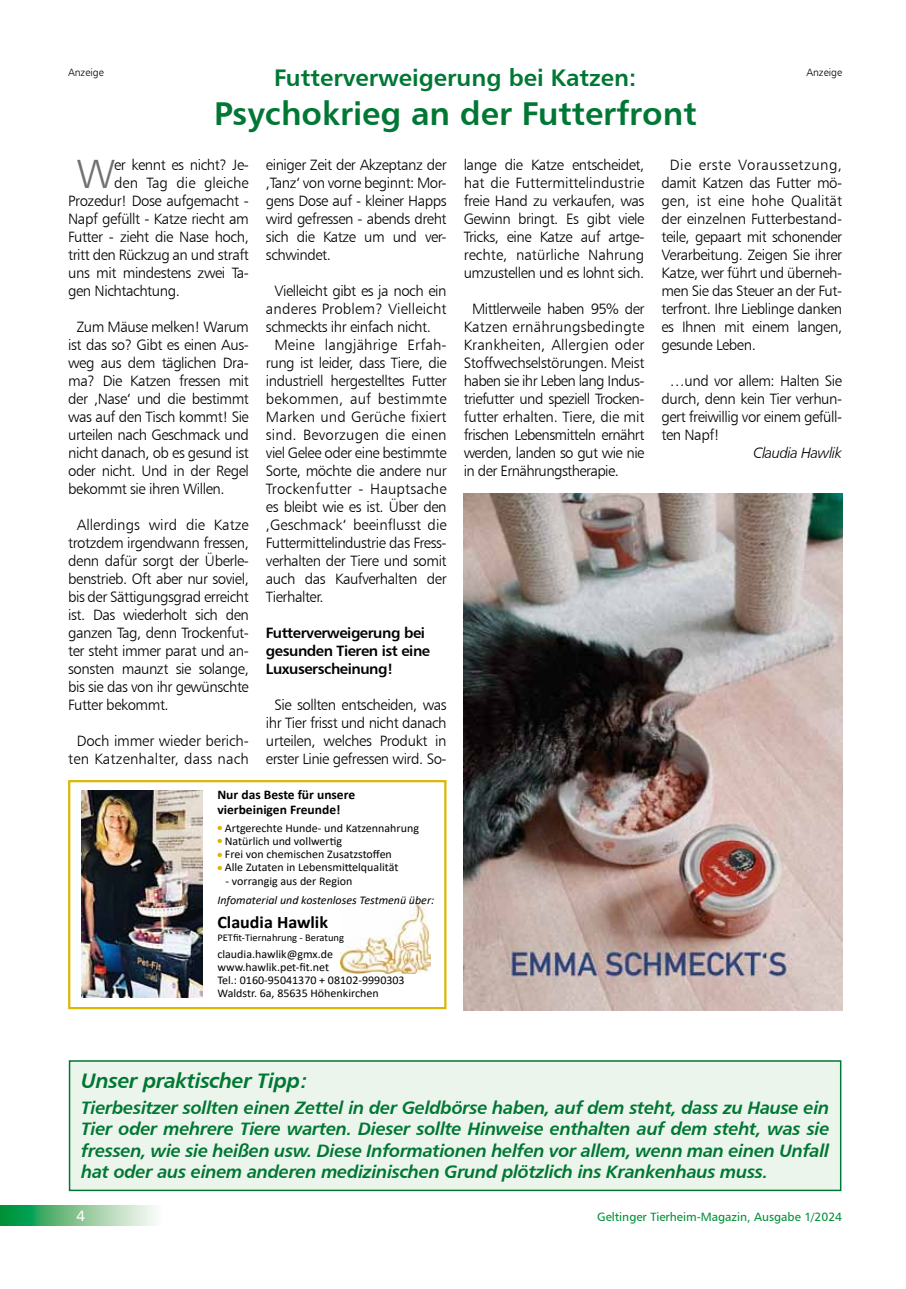
<style>
.page{position:relative;width:906px;height:1289px;background:#fff}
.page>*{position:absolute;margin:0;border:0;box-sizing:border-box;transform-origin:0 0}
.t1{font:40.95px "Humanist 777 BT Light B";color:#707172}
.t2{font:33px "Humanist 777 BT Bold B";color:#007734}
.t3{font:24px "Humanist 777 BT Bold B";color:#007734}
.t4{font:21px "Humanist 777 BT Bold Italic B";letter-spacing:-.02em;color:#007734}
.t5{font:18px/21.6px "Humanist 777 BT Bold Italic B";letter-spacing:-.02em;color:#007734;text-align:justify}
.t6{font:700 17.7px "Calibri";color:#000}
.t7{font:15px/18px "Humanist 777 BT Light B";letter-spacing:-.03em;color:#000;text-align:justify}
.t8{font:15px/18px "Humanist 777 BT Light B";letter-spacing:.01em;color:#000;text-align:center}
.t9{font:15px/18px "Humanist 777 BT Bold B";letter-spacing:-.03em;color:#000}
.t10{font:15px "Humanist 777 BT Light B";color:#000}
.t11{font:15px "Humanist 777 BT Light Italic B";letter-spacing:-.03em;color:#000}
.t12{font:15px "Humanist 777 BT Roman B";color:#fff}
.t13{font:700 13.2px/14.7px "Calibri";color:#000}
.t14{font:12px "Humanist 777 BT Roman B";color:#009037}
.t15{font:11.7px/13.2px "Calibri";color:#000}
.t16{font:italic 11.7px "Calibri";color:#000}
.t17{font:10.5px "Humanist 777 BT Light B";color:#000}
.t18{font:10.35px "Calibri";color:#000}
.s1{color:#dcb700}
</style>
<div class="page">
<svg style="left:0;top:1205px;width:155px;height:20px"></svg>
<img style="left:463px;top:493px;width:379px;height:517px">
<img style="left:341px;top:903px;width:90px;height:70px">
<div style="left:68px;top:780px;width:378px;height:229px;border:2px solid #dcb700"></div>
<img style="left:82px;top:791px;width:121px;height:206px">
<div style="left:69px;top:1060px;width:772px;height:131px;background:#ecf5eb;border:2px solid #007734"></div>
<h3 class="t3" style="left:274px;top:63px;width:363px">Futterverweigerung bei Katzen:</h3>
<h2 class="t2" style="left:214px;top:93px;width:484px">Psychokrieg an der Futterfront</h2>
<p class="t17" style="left:68px;top:66px;width:37px">Anzeige</p>
<p class="t17" style="left:806px;top:66px;width:37px">Anzeige</p>
<h1 class="t1" style="left:77px;top:148px;width:40px">W</h1>
<p class="t7" style="left:114px;top:155px;width:136px">er kennt es nicht? Je-</p>
<p class="t10" style="left:114px;top:173px;width:136px">den Tag die gleiche</p>
<p class="t7" style="left:68px;top:191px;width:181px">Prozedur! Dose aufgemacht -</p>
<p class="t7" style="left:68px;top:209px;width:182px">Napf gefüllt - Katze riecht am</p>
<p class="t7" style="left:68px;top:227px;width:182px">Futter - zieht die Nase hoch,</p>
<p class="t7" style="left:68px;top:245px;width:182px">tritt den Rückzug an und straft</p>
<p class="t7" style="left:68px;top:263px;width:182px">uns mit mindestens zwei Ta-</p>
<p class="t7" style="left:68px;top:281px;width:113px">gen Nichtachtung.</p>
<p class="t7" style="left:68px;top:317px;width:182px;text-indent:9px">Zum Mäuse melken! Warum ist das so? Gibt es einen Aus&shy;weg aus dem täglichen Dra&shy;ma? Die Katzen fressen mit der ‚Nase‘ und die bestimmt was auf den Tisch kommt! Sie urteilen nach Geschmack und nicht danach, ob es gesund ist oder nicht. Und in der Regel bekommt sie ihren Willen.</p>
<p class="t7" style="left:68px;top:515px;width:182px;text-indent:9px">Allerdings wird die Katze trotzdem irgendwann fressen, denn dafür sorgt der Überle&shy;benstrieb. Oft aber nur soviel, bis der Sättigungsgrad erreicht ist. Das wiederholt sich den ganzen Tag, denn Trockenfut&shy;ter steht immer parat und an&shy;sonsten maunzt sie solange, bis sie das von ihr gewünschte Futter bekommt.</p>
<p class="t8" style="left:68px;top:731px;width:182px">Doch immer wieder berich&shy;ten Katzenhalter, dass nach</p>
<p class="t7" style="left:266px;top:155px;width:182px">einiger Zeit der Akzeptanz der ‚Tanz‘ von vorne beginnt: Mor&shy;gens Dose auf - kleiner Happs wird gefressen - abends dreht sich die Katze um und ver&shy;schwindet.</p>
<p class="t7" style="left:274px;top:281px;width:174px">Vielleicht gibt es ja noch ein</p>
<p class="t8" style="left:266px;top:299px;width:182px">anderes Problem? Vielleicht</p>
<p class="t7" style="left:266px;top:317px;width:166px">schmeckts ihr einfach nicht.</p>
<p class="t8" style="left:274px;top:335px;width:174px">Meine langjährige Erfah-</p>
<p class="t7" style="left:266px;top:353px;width:182px">rung ist leider, dass Tiere, die</p>
<p class="t7" style="left:266px;top:371px;width:182px">industriell hergestelltes Futter</p>
<p class="t8" style="left:266px;top:389px;width:182px">bekommen, auf bestimmte</p>
<p class="t8" style="left:266px;top:407px;width:182px">Marken und Gerüche fixiert</p>
<p class="t8" style="left:266px;top:425px;width:182px">sind. Bevorzugen die einen</p>
<p class="t7" style="left:266px;top:443px;width:182px">viel Gelee oder eine bestimmte</p>
<p class="t7" style="left:266px;top:461px;width:182px">Sorte, möchte die andere nur</p>
<p class="t8" style="left:266px;top:479px;width:182px">Trockenfutter - Hauptsache</p>
<p class="t7" style="left:266px;top:497px;width:182px">es bleibt wie es ist. Über den</p>
<p class="t10" style="left:266px;top:515px;width:182px">‚Geschmack‘ beeinflusst die</p>
<p class="t7" style="left:266px;top:533px;width:182px">Futtermittelindustrie das Fress-</p>
<p class="t7" style="left:266px;top:551px;width:182px">verhalten der Tiere und somit</p>
<p class="t7" style="left:266px;top:569px;width:182px">auch das Kaufverhalten der</p>
<p class="t7" style="left:266px;top:587px;width:59px">Tierhalter.</p>
<p class="t9" style="left:266px;top:623px;width:166px">Futterverweigerung bei gesunden Tieren ist eine<br>Luxuserscheinung!</p>
<p class="t7" style="left:266px;top:695px;width:182px;text-align:center">Sie sollten entscheiden, was ihr Tier frisst und nicht danach urteilen, welches Produkt in erster Linie gefressen wird. So-</p>
<p class="t13" style="left:217px;top:787px;width:139px">Nur das Beste für unsere vierbeinigen Freunde!</p>
<p class="t15" style="left:217px;top:821px;width:203px"><span class="s1">●</span> Artgerechte Hunde- und Katzennahrung</p>
<p class="t15" style="left:217px;top:834px;width:126px"><span class="s1">●</span> Natürlich und vollwertig</p>
<p class="t15" style="left:217px;top:847px;width:176px"><span class="s1">●</span> Frei von chemischen Zusatzstoffen</p>
<p class="t15" style="left:217px;top:860px;width:182px"><span class="s1">●</span> Alle Zutaten in Lebensmittelqualität</p>
<p class="t15" style="left:225px;top:873px;width:128px">- vorrangig aus der Region</p>
<p class="t16" style="left:217px;top:891px;width:218px">Infomaterial und kostenloses Testmenü über:</p>
<p class="t6" style="left:217px;top:909px;width:112px">Claudia Hawlik</p>
<p class="t18" style="left:217px;top:930px;width:128px">PETfit-Tiernahrung - Beratung</p>
<p class="t15" style="left:217px;top:946px;width:189px">claudia.hawlik@gmx.de www.hawlik.pet-fit.net<br>Tel.: 0160-95041370 + 08102-9990303<br>Waldstr. 6a, 85635 Höhenkirchen</p>
<p class="t7" style="left:464px;top:155px;width:182px">lange die Katze entscheidet, hat die Futtermittelindustrie freie Hand zu verkaufen, was Gewinn bringt. Es gibt viele Tricks, eine Katze auf artge&shy;rechte, natürliche Nahrung umzustellen und es lohnt sich.</p>
<p class="t7" style="left:464px;top:299px;width:182px;text-indent:9px">Mittlerweile haben 95% der Katzen ernährungsbedingte Krankheiten, Allergien oder Stoffwechselstörungen. Meist haben sie ihr Leben lang Indus&shy;triefutter und speziell Trocken&shy;futter erhalten. Tiere, die mit frischen Lebensmitteln ernährt werden, landen so gut wie nie in der Ernährungstherapie.</p>
<p class="t7" style="left:661px;top:155px;width:182px;text-indent:9px">Die erste Voraussetzung, damit Katzen das Futter mö&shy;gen, ist eine hohe Qualität der einzelnen Futterbestand&shy;teile, gepaart mit schonender Verarbeitung. Zeigen Sie ihrer Katze, wer führt und überneh&shy;men Sie das Steuer an der Fut&shy;terfront. Ihre Lieblinge danken es Ihnen mit einem langen, gesunde Leben.</p>
<p class="t7" style="left:661px;top:371px;width:182px;text-indent:9px">…und vor allem: Halten Sie durch, denn kein Tier verhun&shy;gert freiwillig vor einem gefüll&shy;ten Napf!</p>
<p class="t11" style="left:753px;top:443px;width:90px">Claudia Hawlik</p>
<h3 class="t4" style="left:81px;top:1066px;width:229px">Unser praktischer Tipp:</h3>
<p class="t5" style="left:81px;top:1095px;width:749px">Tierbesitzer sollten einen Zettel in der Geldbörse haben, auf dem steht, dass zu Hause ein Tier oder mehrere Tiere warten. Dieser sollte Hinweise enthalten auf dem steht, was sie fressen, wie sie heißen usw. Diese Informationen helfen vor allem, wenn man einen Unfall hat oder aus einem anderen medizinischen Grund plötzlich ins Krankenhaus muss.</p>
<p class="t12" style="left:77px;top:1206px;width:10px">4</p>
<p class="t14" style="left:597px;top:1208px;width:246px">Geltinger Tierheim-Magazin, Ausgabe 1/2024</p>
</div>
